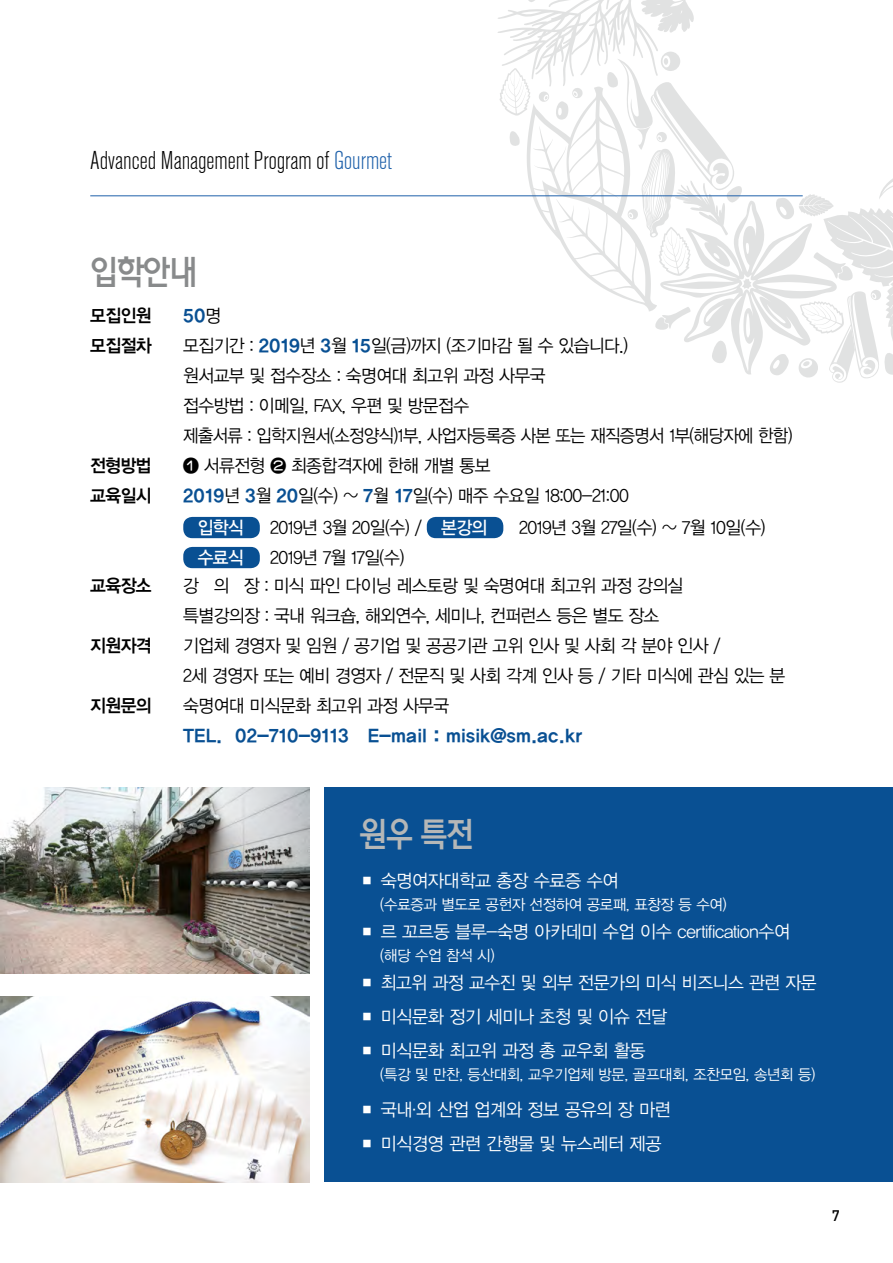
<style>
.page{position:relative;width:893px;height:1263px;background:#fff}
.page>*{position:absolute;margin:0;border:0;box-sizing:border-box;transform-origin:0 0}
.t1{font:34.5px "H Dharmony M";color:#888a8b;scale:.94 1}
.t2{font:34.5px "H Dharmony M";color:#b5b7b7;scale:.94 1}
.t3{font:300 condensed 25.5px "Akzidenz Grotesk BQ";color:#000}
.t4{font:18px/30px "YDVYGO12";letter-spacing:-.03em;color:#000;scale:.95 1}
.t5{font:18px "YDVYGO12";letter-spacing:-.02em;color:#fff}
.t6{font:18px "YDVYGO15";color:#095093}
.t7{font:18px "YDVYGO14";letter-spacing:-.03em;color:#000;scale:.95 1}
.t8{font:18px "YDVYGO13";letter-spacing:-.03em;color:#fff;scale:.95 1}
.t9{font:15px "YDVYGO12";letter-spacing:-.02em;color:#fff}
.t10{font:15px "Dinmed";color:#000}
.s1{color:#1f61aa}
.s2{font-family:"YDVYGO12";color:#000}
.s3{font-family:"YDVYGO15";color:#095093}
.s4{font-family:"YDVYGO13";color:#fff}
</style>
<div class="page">
<svg style="left:494px;top:0;width:399px;height:383px"></svg>
<hr style="left:90px;top:196px;width:713px;height:1px;background:#1f61aa">
<div style="left:324px;top:788px;width:569px;height:394px;background:#095093"></div>
<img style="left:0;top:788px;width:309px;height:186px">
<img style="left:0;top:996px;width:309px;height:186px">
<div style="left:183px;top:517px;width:77px;height:21px;background:#095093;border-radius:9px"></div>
<div style="left:427px;top:517px;width:76px;height:21px;background:#095093;border-radius:9px"></div>
<div style="left:183px;top:547px;width:77px;height:21px;background:#095093;border-radius:9px"></div>
<h2 class="t3" style="left:90px;top:146px;width:303px">Advanced Management Program of <span class="s1">Gourmet</span></h2>
<h1 class="t1" style="left:90px;top:255px;width:116px">입학안내</h1>
<p class="t7" style="left:90px;top:305px;width:66px">모집인원</p>
<p class="t6" style="left:183px;top:305px;width:39px">50<span class="s2">명</span></p>
<p class="t7" style="left:90px;top:335px;width:66px">모집절차</p>
<p class="t4" style="left:183px;top:331px;width:643px">모집기간 : <span class="s3">2019</span>년 <span class="s3">3</span>월 <span class="s3">15</span>일(금)까지 (조기마감 될 수 있습니다.)<br>원서교부 및 접수장소 : 숙명여대 최고위 과정 사무국<br>접수방법 : 이메일, FAX, 우편 및 방문접수<br>제출서류 : 입학지원서(소정양식)1부, 사업자등록증 사본 또는 재직증명서 1부(해당자에 한함)</p>
<p class="t7" style="left:90px;top:455px;width:66px">전형방법</p>
<p class="t4" style="left:183px;top:451px;width:325px">1 서류전형 2 최종합격자에 한해 개별 통보</p>
<p class="t7" style="left:90px;top:485px;width:66px">교육일시</p>
<p class="t4" style="left:183px;top:481px;width:471px"><span class="s3">2019</span>년 <span class="s3">3</span>월 <span class="s3">20</span>일(수) ~ <span class="s3">7</span>월 <span class="s3">17</span>일(수) 매주 수요일 18:00-21:00</p>
<p class="t8" style="left:198px;top:517px;width:50px">입학식</p>
<p class="t4" style="left:270px;top:512px;width:230px">2019년 3월 20일(수) / <span class="s4">본강의</span></p>
<p class="t4" style="left:519px;top:512px;width:261px">2019년 3월 27일(수) ~ 7월 10일(수)</p>
<p class="t8" style="left:198px;top:547px;width:50px">수료식</p>
<p class="t4" style="left:270px;top:542px;width:143px">2019년 7월 17일(수)</p>
<p class="t7" style="left:90px;top:575px;width:66px">교육장소</p>
<p class="t4" style="left:183px;top:571px;width:528px">강 의 장 : 미식 파인 다이닝 레스토랑 및 숙명여대 최고위 과정 강의실 특별강의장 : 국내 워크숍, 해외연수, 세미나, 컨퍼런스 등은 별도 장소</p>
<p class="t7" style="left:90px;top:635px;width:66px">지원자격</p>
<p class="t4" style="left:183px;top:631px;width:635px">기업체 경영자 및 임원 / 공기업 및 공공기관 고위 인사 및 사회 각 분야 인사 /<br>2세 경영자 또는 예비 경영자 / 전문직 및 사회 각계 인사 등 / 기타 미식에 관심 있는 분</p>
<p class="t7" style="left:90px;top:695px;width:66px">지원문의</p>
<p class="t4" style="left:183px;top:691px;width:281px">숙명여대 미식문화 최고위 과정 사무국</p>
<p class="t6" style="left:183px;top:725px;width:401px">TEL. 02-710-9113 E-mail : misik@sm.ac.kr</p>
<h1 class="t2" style="left:359px;top:817px;width:124px">원우 특전</h1>
<p class="t5" style="left:359px;top:870px;width:261px">■ 숙명여자대학교 총장 수료증 수여</p>
<p class="t9" style="left:380px;top:896px;width:348px">(수료증과 별도로 공헌자 선정하여 공로패, 표창장 등 수여)</p>
<p class="t5" style="left:359px;top:921px;width:432px">■ 르 꼬르동 블루-숙명 아카데미 수업 이수 certification수여</p>
<p class="t9" style="left:380px;top:947px;width:116px">(해당 수업 참석 시)</p>
<p class="t5" style="left:359px;top:972px;width:459px">■ 최고위 과정 교수진 및 외부 전문가의 미식 비즈니스 관련 자문</p>
<p class="t5" style="left:359px;top:1006px;width:309px">■ 미식문화 정기 세미나 초청 및 이슈 전달</p>
<p class="t5" style="left:359px;top:1040px;width:288px">■ 미식문화 최고위 과정 총 교우회 활동</p>
<p class="t9" style="left:380px;top:1066px;width:437px">(특강 및 만찬, 등산대회, 교우기업체 방문, 골프대회, 조찬모임, 송년회 등)</p>
<p class="t5" style="left:359px;top:1099px;width:313px">■ 국내·외 산업 업계와 정보 공유의 장 마련</p>
<p class="t5" style="left:359px;top:1133px;width:304px">■ 미식경영 관련 간행물 및 뉴스레터 제공</p>
<p class="t10" style="left:832px;top:1205px;width:9px">7</p>
</div>
